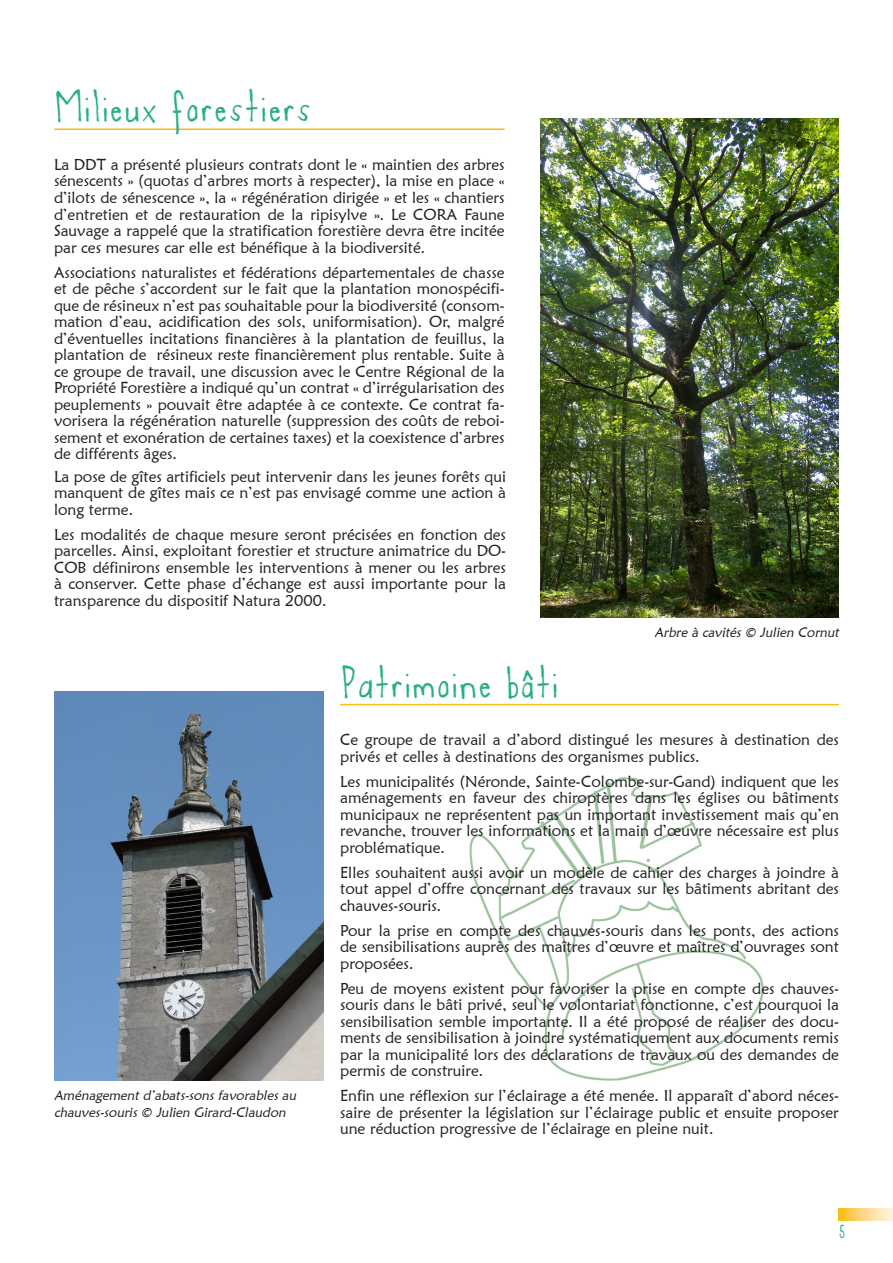
<style>
.page{position:relative;width:893px;height:1263px;background:#fff}
.page>*{position:absolute;margin:0;border:0;box-sizing:border-box;transform-origin:0 0}
.titre_paragraphe{font:45px "Agent C";color:#2aaf83}
.texte{font:15.75px/16.5px "Maiandra GD";color:#231f20;text-align:justify}
.encart_texte{font:italic 13.5px/16.5px "Maiandra GD";color:#231f20}
</style>
<div class="page">
<svg style="left:839px;top:1209px;width:54px;height:11px"></svg>
<img style="left:469px;top:777px;width:295px;height:304px">
<hr style="left:340px;top:704px;width:499px;height:1px;background:#fabd13">
<img style="left:54px;top:691px;width:269px;height:390px">
<hr style="left:54px;top:128px;width:451px;height:2px;background:#fabd13">
<img style="left:541px;top:118px;width:297px;height:499px">
<p class="titre_paragraphe" style="left:54px;top:88px;width:259px">Milieux forestiers</p>
<p class="texte" style="left:54px;top:156px;width:452px">La DDT a présenté plusieurs contrats dont le « maintien des arbres sénescents » (quotas d’arbres morts à respecter), la mise en place « d’ilots de sénescence », la « régénération dirigée » et les « chantiers d’entretien et de restauration de la ripisylve ». Le CORA Faune Sauvage a rappelé que la stratification forestière devra être incitée par ces mesures car elle est bénéfique à la biodiversité.</p>
<p class="texte" style="left:54px;top:264px;width:452px">Associations naturalistes et fédérations départementales de chasse et de pêche s’accordent sur le fait que la plantation monospécifi&shy;que de résineux n’est pas souhaitable pour la biodiversité (consom&shy;mation d’eau, acidification des sols, uniformisation). Or, malgré d’éventuelles incitations financières à la plantation de feuillus, la plantation de résineux reste financièrement plus rentable. Suite à ce groupe de travail, une discussion avec le Centre Régional de la Propriété Forestière a indiqué qu’un contrat « d’irrégularisation des peuplements » pouvait être adaptée à ce contexte. Ce contrat fa&shy;vorisera la régénération naturelle (suppression des coûts de reboi&shy;sement et exonération de certaines taxes) et la coexistence d’arbres de différents âges.</p>
<p class="texte" style="left:54px;top:467px;width:453px">La pose de gîtes artificiels peut intervenir dans les jeunes forêts qui manquent de gîtes mais ce n’est pas envisagé comme une action à long terme.</p>
<p class="texte" style="left:54px;top:525px;width:453px">Les modalités de chaque mesure seront précisées en fonction des parcelles. Ainsi, exploitant forestier et structure animatrice du DO-COB définirons ensemble les interventions à mener ou les arbres à conserver. Cette phase d’échange est aussi importante pour la transparence du dispositif Natura 2000.</p>
<p class="encart_texte" style="left:654px;top:624px;width:189px">Arbre à cavités © Julien Cornut</p>
<p class="encart_texte" style="left:54px;top:1087px;width:246px">Aménagement d’abats-sons favorables au chauves-souris © Julien Girard-Claudon</p>
<p class="titre_paragraphe" style="left:340px;top:663px;width:220px">Patrimoine bâti</p>
<p class="texte" style="left:340px;top:731px;width:500px">Ce groupe de travail a d’abord distingué les mesures à destination des privés et celles à destinations des organismes publics.</p>
<p class="texte" style="left:340px;top:773px;width:500px">Les municipalités (Néronde, Sainte-Colombe-sur-Gand) indiquent que les aménagements en faveur des chiroptères dans les églises ou bâtiments municipaux ne représentent pas un important investissement mais qu’en revanche, trouver les informations et la main d’œuvre nécessaire est plus problématique.</p>
<p class="texte" style="left:340px;top:864px;width:500px">Elles souhaitent aussi avoir un modèle de cahier des charges à joindre à tout appel d’offre concernant des travaux sur les bâtiments abritant des chauves-souris.</p>
<p class="texte" style="left:340px;top:922px;width:500px">Pour la prise en compte des chauves-souris dans les ponts, des actions de sensibilisations auprès des maîtres d’œuvre et maîtres d’ouvrages sont proposées.</p>
<p class="texte" style="left:340px;top:980px;width:500px">Peu de moyens existent pour favoriser la prise en compte des chauves&shy;souris dans le bâti privé, seul le volontariat fonctionne, c’est pourquoi la sensibilisation semble importante. Il a été proposé de réaliser des docu&shy;ments de sensibilisation à joindre systématiquement aux documents remis par la municipalité lors des déclarations de travaux ou des demandes de permis de construire.</p>
<p class="texte" style="left:340px;top:1087px;width:500px">Enfin une réflexion sur l’éclairage a été menée. Il apparaît d’abord néces&shy;saire de présenter la législation sur l’éclairage public et ensuite proposer une réduction progressive de l’éclairage en pleine nuit.</p>
</div>
